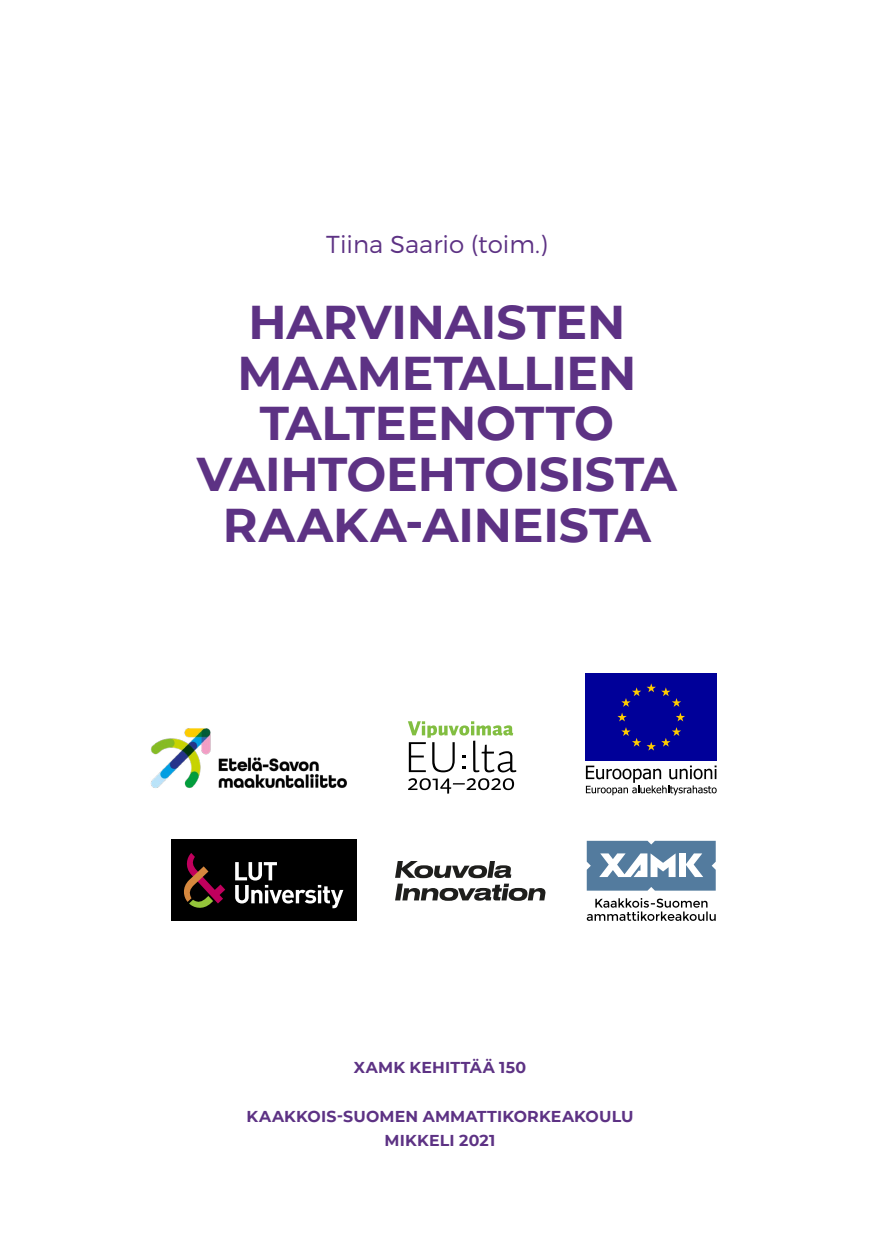
<style>
.page{position:relative;width:874px;height:1241px;background:#fff}
.page>*{position:absolute;margin:0;border:0;box-sizing:border-box;transform-origin:0 0}
.Kirjan_otsikko{font:700 47.25px "Montserrat";letter-spacing:-.005em;color:#5d3284}
.Julkaisun_kirjoittaj{font:300 24.5px "Montserrat";color:#5d3284}
.Sarjan_nimi__paikkak{font:700 15.75px "Montserrat";letter-spacing:.015em;color:#5d3284}
</style>
<div class="page">
<div style="left:585px;top:673px;width:131px;height:88px;background:#009"></div>
<svg style="left:661px;top:687px;width:19px;height:19px"></svg>
<svg style="left:676px;top:712px;width:8px;height:9px"></svg>
<svg style="left:661px;top:727px;width:19px;height:19px"></svg>
<svg style="left:621px;top:727px;width:34px;height:23px"></svg>
<svg style="left:617px;top:712px;width:9px;height:9px"></svg>
<svg style="left:621px;top:683px;width:34px;height:23px"></svg>
<svg style="left:585px;top:765px;width:131px;height:30px"></svg>
<svg style="left:408px;top:778px;width:106px;height:15px"></svg>
<svg style="left:408px;top:721px;width:108px;height:51px"></svg>
<img style="left:150px;top:728px;width:197px;height:60px">
<svg style="left:395px;top:861px;width:150px;height:39px"></svg>
<div style="left:171px;top:839px;width:185px;height:82px;background:#000"></div>
<svg style="left:235px;top:862px;width:108px;height:46px"></svg>
<svg style="left:184px;top:853px;width:41px;height:55px"></svg>
<svg style="left:586px;top:840px;width:129px;height:50px"></svg>
<svg style="left:586px;top:898px;width:129px;height:22px"></svg>
<p class="Julkaisun_kirjoittaj" style="left:326px;top:229px;width:223px">Tiina Saario (toim.)</p>
<h1 class="Kirjan_otsikko" style="left:248px;top:288px;width:378px">HARVINAISTEN</h1>
<h1 class="Kirjan_otsikko" style="left:237px;top:339px;width:400px">MAAMETALLIEN</h1>
<h1 class="Kirjan_otsikko" style="left:260px;top:389px;width:356px">TALTEENOTTO</h1>
<h1 class="Kirjan_otsikko" style="left:197px;top:440px;width:481px">VAIHTOEHTOISISTA</h1>
<h1 class="Kirjan_otsikko" style="left:223px;top:491px;width:429px">RAAKA-AINEISTA</h1>
<p class="Sarjan_nimi__paikkak" style="left:353px;top:1055px;width:174px">XAMK KEHITTÄÄ 150</p>
<p class="Sarjan_nimi__paikkak" style="left:246px;top:1104px;width:388px">KAAKKOIS-SUOMEN AMMATTIKORKEAKOULU</p>
<p class="Sarjan_nimi__paikkak" style="left:384px;top:1129px;width:112px">MIKKELI 2021</p>
</div>
